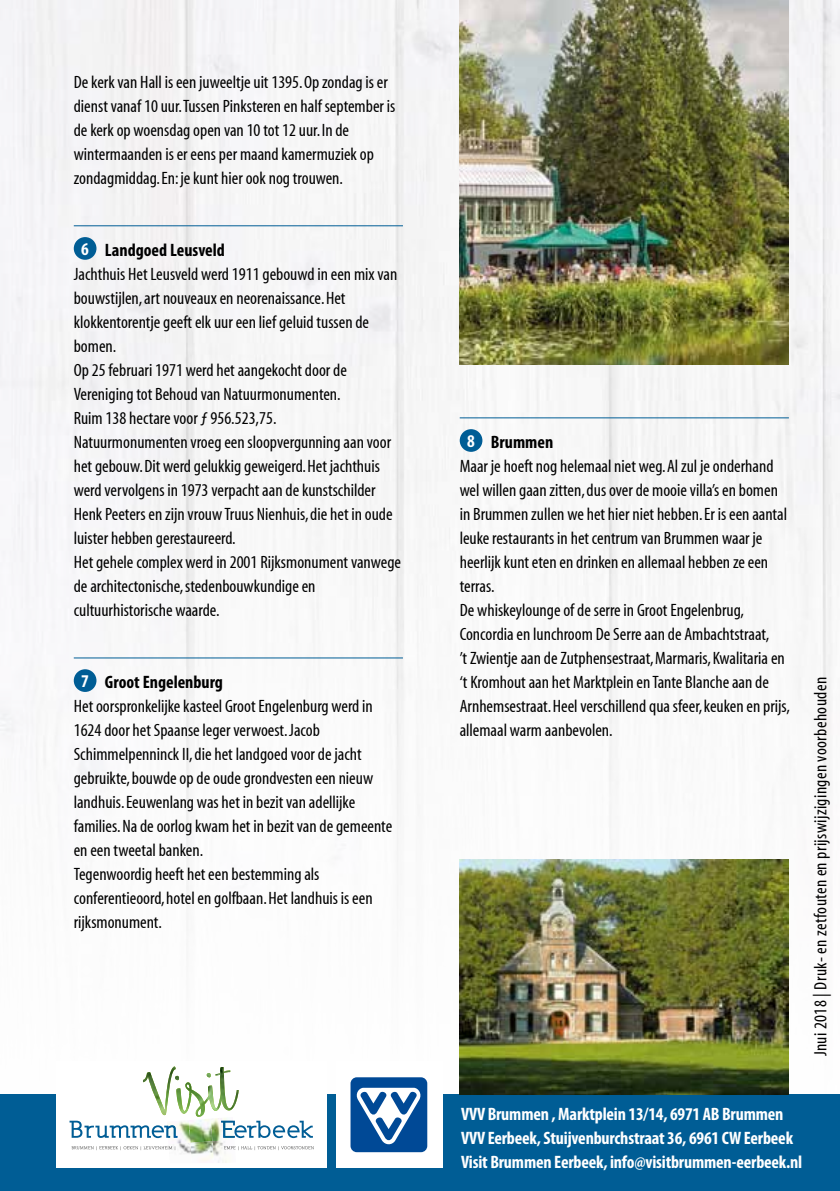
<style>
.page{position:relative;width:840px;height:1191px;background:#fff}
.page>*{position:absolute;margin:0;border:0;box-sizing:border-box;transform-origin:0 0}
.t1{font:condensed 18px/24px "Myriad";color:#000}
.t2{font:700 condensed 18px/24px "Myriad Pro";letter-spacing:-.01em;color:#fff}
.t3{font:condensed 18px "Myriad";letter-spacing:.02em;color:#000}
.t4{font:700 condensed 18px "Myriad Pro";color:#000}
.s1{color:#fff}
</style>
<div class="page">
<img style="left:0;top:0;width:839px;height:1094px">
<div style="left:0;top:1094px;width:839px;height:97px;background:#005d95"></div>
<div style="left:57px;top:1061px;width:269px;height:107px;background:#fff"></div>
<img style="left:190px;top:1138px;width:37px;height:3px">
<img style="left:177px;top:1138px;width:13px;height:4px">
<img style="left:212px;top:1139px;width:15px;height:24px">
<img style="left:190px;top:1141px;width:24px;height:22px">
<img style="left:174px;top:1142px;width:18px;height:21px">
<svg style="left:69px;top:1066px;width:244px;height:72px"></svg>
<svg style="left:71px;top:1145px;width:243px;height:5px"></svg>
<div style="left:336px;top:1061px;width:106px;height:107px;background:#fff"></div>
<div style="left:350px;top:1077px;width:77px;height:75px;background:#004996;border-radius:6px"></div>
<svg style="left:356px;top:1087px;width:65px;height:58px"></svg>
<img style="left:459px;top:0;width:329px;height:364px">
<img style="left:459px;top:859px;width:329px;height:235px">
<hr style="left:74px;top:225px;width:329px;height:1px;background:#005d95">
<hr style="left:74px;top:657px;width:329px;height:1px;background:#005d95">
<div style="left:74px;top:237px;width:22px;height:23px;background:#005d95;border-radius:50%"></div>
<div style="left:74px;top:669px;width:22px;height:23px;background:#005d95;border-radius:50%"></div>
<hr style="left:459px;top:417px;width:329px;height:1px;background:#005d95">
<div style="left:459px;top:429px;width:23px;height:23px;background:#005d95;border-radius:50%"></div>
<p class="t1" style="left:74px;top:71px;width:323px">De kerk van Hall is een juweeltje uit 1395. Op zondag is er dienst vanaf 10 uur.Tussen Pinksteren en half september is de kerk op woensdag open van 10 tot 12 uur. In de wintermaanden is er eens per maand kamermuziek op zondagmiddag. En: je kunt hier ook nog trouwen.</p>
<p class="t4" style="left:81px;top:238px;width:145px"><span class="s1">6</span> Landgoed Leusveld</p>
<p class="t1" style="left:74px;top:263px;width:328px">Jachthuis Het Leusveld werd 1911 gebouwd in een mix van bouwstijlen, art nouveaux en neorenaissance. Het klokkentorentje geeft elk uur een lief geluid tussen de bomen.<br>Op 25 februari 1971 werd het aangekocht door de Vereniging tot Behoud van Natuurmonumenten.<br>Ruim 138 hectare voor ƒ 956.523,75.<br>Natuurmonumenten vroeg een sloopvergunning aan voor het gebouw. Dit werd gelukkig geweigerd. Het jachthuis werd vervolgens in 1973 verpacht aan de kunstschilder Henk Peeters en zijn vrouw Truus Nienhuis, die het in oude luister hebben gerestaureerd.<br>Het gehele complex werd in 2001 Rijksmonument vanwege de architectonische, stedenbouwkundige en cultuurhistorische waarde.</p>
<p class="t4" style="left:81px;top:670px;width:143px"><span class="s1">7</span> Groot Engelenburg</p>
<p class="t1" style="left:74px;top:695px;width:320px">Het oorspronkelijke kasteel Groot Engelenburg werd in 1624 door het Spaanse leger verwoest. Jacob Schimmelpenninck II, die het landgoed voor de jacht gebruikte, bouwde op de oude grondvesten een nieuw landhuis. Eeuwenlang was het in bezit van adellijke families. Na de oorlog kwam het in bezit van de gemeente en een tweetal banken.<br>Tegenwoordig heeft het een bestemming als conferentieoord, hotel en golfbaan. Het landhuis is een rijksmonument.</p>
<p class="t4" style="left:467px;top:430px;width:88px"><span class="s1">8</span> Brummen</p>
<p class="t1" style="left:459px;top:455px;width:331px">Maar je hoeft nog helemaal niet weg. Al zul je onderhand wel willen gaan zitten, dus over de mooie villa’s en bomen in Brummen zullen we het hier niet hebben. Er is een aantal leuke restaurants in het centrum van Brummen waar je heerlijk kunt eten en drinken en allemaal hebben ze een terras.<br>De whiskeylounge of de serre in Groot Engelenbrug, Concordia en lunchroom De Serre aan de Ambachtstraat,<br>’t Zwientje aan de Zutphensestraat, Marmaris, Kwalitaria en ‘t Kromhout aan het Marktplein en Tante Blanche aan de Arnhemsestraat. Heel verschillend qua sfeer, keuken en prijs, allemaal warm aanbevolen.</p>
<p class="t3" style="left:811px;top:1056px;width:380px;rotate:-90deg">Jnui 2018 | Druk- en zetfouten en prijswijzigingen voorbehouden</p>
<p class="t2" style="left:461px;top:1101px;width:342px">VVV Brummen , Marktplein 13/14, 6971 AB Brummen<br>VVV Eerbeek, Stuijvenburchstraat 36, 6961 CW Eerbeek<br>Visit Brummen Eerbeek, info@visitbrummen-eerbeek.nl</p>
</div>
